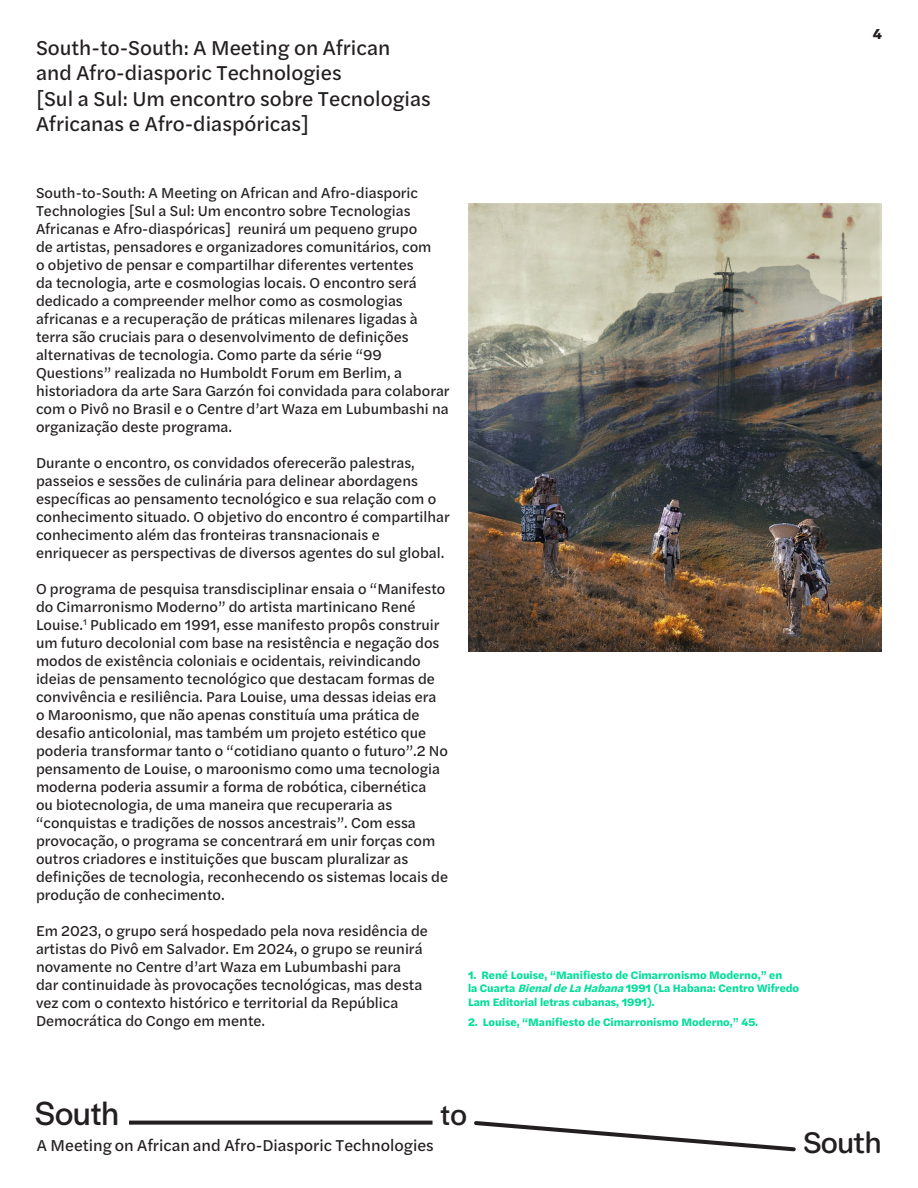
<style>
.page{position:relative;width:918px;height:1188px;background:#fff}
.page>*{position:absolute;margin:0;border:0;box-sizing:border-box;transform-origin:0 0}
.t1{font:34.8px "Halyard Display";color:#231f20}
.t2{font:30.9px "Halyard Display";color:#231f20}
.t3{font:29.1px "Elza Round Variable Roman";letter-spacing:-.02em;color:#231f20}
.t4{font:21px/25.5px "Halyard Text";color:#231f20}
.t5{font:16.5px "Halyard Text";color:#231f20}
.t6{font:15px/18px "Halyard Text";color:#231f20}
.t7{font:700 15px "Halyard Text";color:#231f20}
.t8{font:700 11.25px/13.5px "Halyard Text";color:#00de99}
.s1{font-style:italic}
.s2{font-family:"Elza Round Variable Roman";font-size:29.1px}
</style>
<div class="page">
<svg style="left:131px;top:1121px;width:300px;height:4px"></svg>
<svg style="left:474px;top:1121px;width:322px;height:31px"></svg>
<img style="left:468px;top:203px;width:414px;height:449px">
<p class="t4" style="left:36px;top:34px;width:356px">South-to-South: A Meeting on African and Afro-diasporic Technologies</p>
<p class="t4" style="left:36px;top:85px;width:396px">[Sul a Sul: Um encontro sobre Tecnologias<br>Africanas e Afro-diaspóricas]</p>
<p class="t6" style="left:36px;top:183px;width:415px">South-to-South: A Meeting on African and Afro-diasporic Technologies [Sul a Sul: Um encontro sobre Tecnologias Africanas e Afro-diaspóricas] reunirá um pequeno grupo<br>de artistas, pensadores e organizadores comunitários, com<br>o objetivo de pensar e compartilhar diferentes vertentes<br>da tecnologia, arte e cosmologias locais. O encontro será dedicado a compreender melhor como as cosmologias africanas e a recuperação de práticas milenares ligadas à terra são cruciais para o desenvolvimento de definições alternativas de tecnologia. Como parte da série “99<br>Questions” realizada no Humboldt Forum em Berlim, a historiadora da arte Sara Garzón foi convidada para colaborar com o Pivô no Brasil e o Centre d’art Waza em Lubumbashi na organização deste programa.</p>
<p class="t6" style="left:36px;top:453px;width:415px">Durante o encontro, os convidados oferecerão palestras, passeios e sessões de culinária para delinear abordagens específicas ao pensamento tecnológico e sua relação com o conhecimento situado. O objetivo do encontro é compartilhar conhecimento além das fronteiras transnacionais e enriquecer as perspectivas de diversos agentes do sul global.</p>
<p class="t6" style="left:36px;top:579px;width:414px">O programa de pesquisa transdisciplinar ensaia o “Manifesto do Cimarronismo Moderno” do artista martinicano René Louise.<sup>1</sup> Publicado em 1991, esse manifesto propôs construir um futuro decolonial com base na resistência e negação dos modos de existência coloniais e ocidentais, reivindicando ideias de pensamento tecnológico que destacam formas de convivência e resiliência. Para Louise, uma dessas ideias era o Maroonismo, que não apenas constituía uma prática de desafio anticolonial, mas também um projeto estético que poderia transformar tanto o “cotidiano quanto o futuro”.2 No pensamento de Louise, o maroonismo como uma tecnologia moderna poderia assumir a forma de robótica, cibernética<br>ou biotecnologia, de uma maneira que recuperaria as “conquistas e tradições de nossos ancestrais”. Com essa provocação, o programa se concentrará em unir forças com outros criadores e instituições que buscam pluralizar as definições de tecnologia, reconhecendo os sistemas locais de produção de conhecimento.</p>
<p class="t6" style="left:36px;top:921px;width:393px">Em 2023, o grupo será hospedado pela nova residência de artistas do Pivô em Salvador. Em 2024, o grupo se reunirá novamente no Centre d’art Waza em Lubumbashi para<br>dar continuidade às provocações tecnológicas, mas desta vez com o contexto histórico e territorial da República Democrática do Congo em mente.</p>
<p class="t8" style="left:468px;top:967px;width:333px">1. René Louise, “Manifiesto de Cimarronismo Moderno,” en<br>la Cuarta <span class="s1">BienaldeLaHabana</span>1991 (La Habana: Centro Wifredo<br>Lam Editorial letras cubanas, 1991).</p>
<p class="t8" style="left:468px;top:1015px;width:292px">2. Louise, “Manifiesto de Cimarronismo Moderno,” 45.</p>
<p class="t7" style="left:873px;top:22px;width:11px">4</p>
<h1 class="t1" style="left:35px;top:1089px;width:85px">South</h1>
<h2 class="t2" style="left:440px;top:1093px;width:28px">t<span class="s2">o</span></h2>
<p class="t5" style="left:37px;top:1134px;width:398px">A Meeting on African and Afro-Diasporic Technologies</p>
<h3 class="t3" style="left:803px;top:1123px;width:80px">South</h3>
</div>
